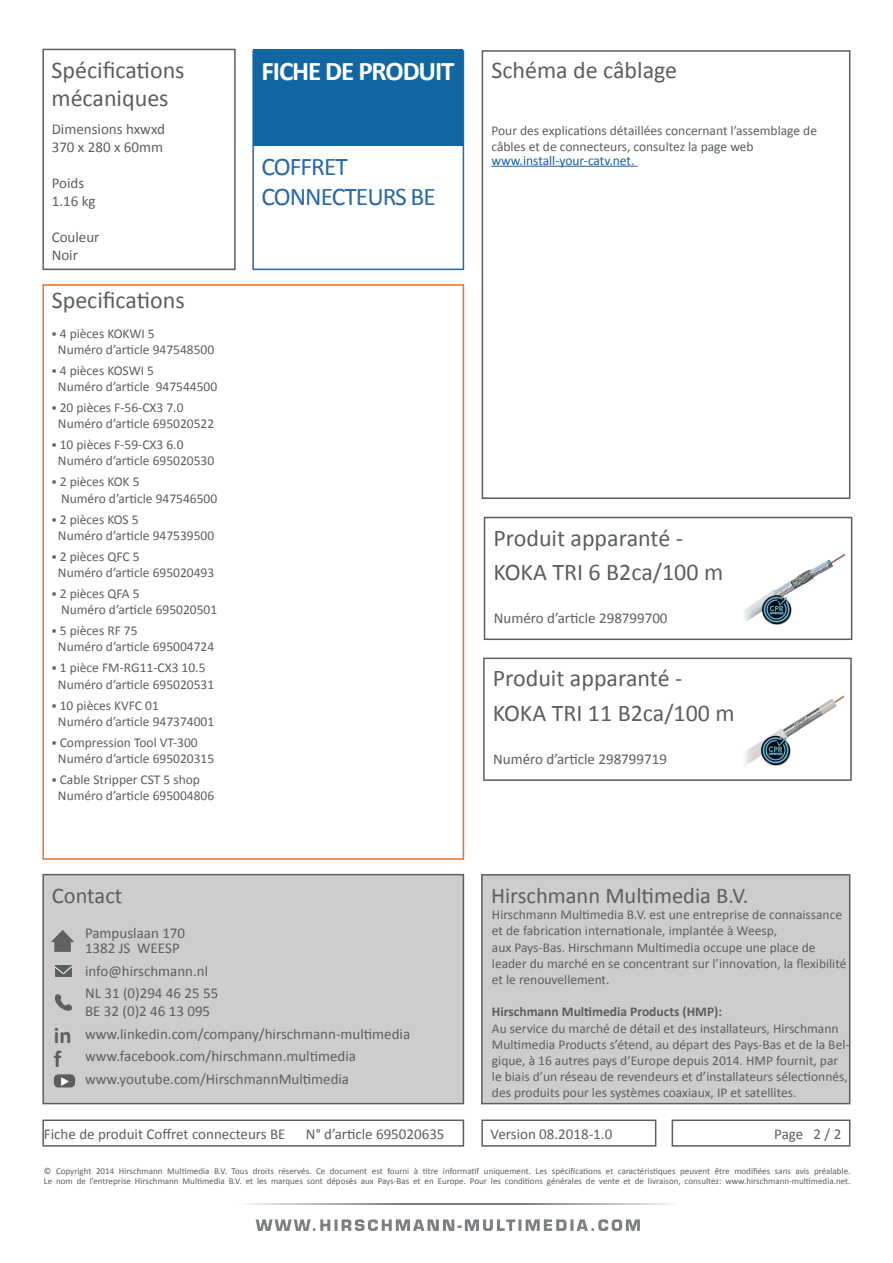
<style>
.page{position:relative;width:893px;height:1263px;background:#fff}
.page>*{position:absolute;margin:0;border:0;box-sizing:border-box;transform-origin:0 0}
.t1{font:700 27px "Calibri";letter-spacing:-.04em;color:#fff}
.t2{font:25.5px/30.6px "Calibri";letter-spacing:-.04em;color:#2969a3}
.t3{font:24px/34.2px "Calibri";color:#5a5e5f}
.t4{font:700 24px "Calibri";color:#5a5e5f}
.t5{font:700 22.95px "Calibri";color:#5a5e5f}
.t6{font:22.5px "Calibri";color:#5a5e5f}
.t7{font:15px/22.5px "Calibri";color:#5a5e5f}
.t8{font:13.5px/16.2px "Calibri";color:#5a5e5f}
.t9{font:700 13.5px "Calibri";color:#5a5e5f}
.t10{font:13.5px "Calibri";color:#175d9e}
.t11{font:9px/10.8px "Calibri";color:#5a5e5f}
.s1{font-family:"Lato";font-size:12px}
</style>
<div class="page">
<div style="left:482px;top:50px;width:368px;height:449px;border:2px solid #5a5e5f"></div>
<div style="left:43px;top:875px;width:420px;height:228px;background:#cfcdcc"></div>
<img style="left:51px;top:930px;width:23px;height:22px">
<div style="left:42px;top:874px;width:422px;height:230px;border:2px solid #5a5e5f"></div>
<div style="left:481px;top:874px;width:369px;height:230px;background:#cfcdcc;border:2px solid #5a5e5f"></div>
<div style="left:42px;top:284px;width:422px;height:576px;border:2px solid #e16d39"></div>
<svg style="left:248px;top:1203px;width:423px;height:2px"></svg>
<svg style="left:256px;top:1219px;width:384px;height:12px"></svg>
<div style="left:42px;top:1119px;width:422px;height:28px;border:2px solid #5a5e5f"></div>
<div style="left:481px;top:1119px;width:175px;height:28px;border:2px solid #5a5e5f"></div>
<div style="left:672px;top:1119px;width:178px;height:28px;border:2px solid #5a5e5f"></div>
<hr style="left:491px;top:166px;width:147px;height:1px;background:#175d9e">
<div style="left:252px;top:50px;width:212px;height:220px;border:2px solid #2969a3"></div>
<div style="left:253px;top:49px;width:210px;height:97px;background:#1267a2"></div>
<div style="left:42px;top:49px;width:194px;height:221px;border:2px solid #5a5e5f"></div>
<div style="left:54px;top:1074px;width:21px;height:13px;background:#5a5e5f;border-radius:4px"></div>
<svg style="left:59px;top:1077px;width:13px;height:11px"></svg>
<div style="left:55px;top:965px;width:17px;height:11px;background:#5a5e5f"></div>
<svg style="left:55px;top:966px;width:17px;height:8px"></svg>
<svg style="left:55px;top:994px;width:17px;height:17px"></svg>
<div style="left:484px;top:517px;width:368px;height:123px;border:2px solid #5a5e5f"></div>
<div style="left:483px;top:658px;width:369px;height:123px;border:2px solid #5a5e5f"></div>
<img style="left:743px;top:554px;width:101px;height:71px">
<img style="left:744px;top:695px;width:100px;height:71px">
<h3 class="t3" style="left:51px;top:53px;width:135px">Spécifications</h3>
<h3 class="t3" style="left:491px;top:53px;width:187px">Schéma de câblage</h3>
<h3 class="t3" style="left:51px;top:81px;width:119px">mécaniques</h3>
<p class="t7" style="left:52px;top:120px;width:115px;line-height:18px">Dimensions hxwxd<br>370 x 280 x 60mm</p>
<p class="t7" style="left:52px;top:174px;width:45px;line-height:18px">Poids<br>1.16 kg</p>
<p class="t7" style="left:52px;top:228px;width:49px;line-height:18px">Couleur<br>Noir</p>
<h1 class="t1" style="left:262px;top:54px;width:195px">FICHE DE PRODUIT</h1>
<p class="t8" style="left:491px;top:122px;width:327px">Pour des explications détaillées concernant l’assemblage de câbles et de connecteurs, consultez la page web</p>
<p class="t10" style="left:491px;top:152px;width:145px">www.install-your-catv.net.</p>
<h2 class="t2" style="left:262px;top:151px;width:176px">COFFRET<br>CONNECTEURS BE</h2>
<h3 class="t3" style="left:52px;top:283px;width:135px">Specifications</h3>
<p class="t8" style="left:58px;top:325px;width:158px;text-indent:-6px"><span class="s1">▪</span> 4 pièces KOKWI 5<br>Numéro d’article 947548500</p>
<p class="t8" style="left:58px;top:362px;width:161px;text-indent:-6px"><span class="s1">▪</span> 4 pièces KOSWI 5<br>Numéro d’article 947544500</p>
<p class="t8" style="left:58px;top:399px;width:158px;text-indent:-6px"><span class="s1">▪</span> 20 pièces F-56-CX3 7.0<br>Numéro d’article 695020522</p>
<p class="t8" style="left:58px;top:437px;width:158px;text-indent:-6px"><span class="s1">▪</span> 10 pièces F-59-CX3 6.0<br>Numéro d’article 695020530</p>
<p class="t8" style="left:61px;top:474px;width:158px;text-indent:-9px"><span class="s1">▪</span> 2 pièces KOK 5<br>Numéro d’article 947546500</p>
<p class="t8" style="left:58px;top:511px;width:158px;text-indent:-6px"><span class="s1">▪</span> 2 pièces KOS 5<br>Numéro d’article 947539500</p>
<p class="t8" style="left:58px;top:548px;width:158px;text-indent:-6px"><span class="s1">▪</span> 2 pièces QFC 5<br>Numéro d’article 695020493</p>
<p class="t8" style="left:61px;top:585px;width:158px;text-indent:-9px"><span class="s1">▪</span> 2 pièces QFA 5<br>Numéro d’article 695020501</p>
<p class="t8" style="left:58px;top:623px;width:158px;text-indent:-6px"><span class="s1">▪</span> 5 pièces RF 75<br>Numéro d’article 695004724</p>
<p class="t8" style="left:58px;top:660px;width:158px;text-indent:-6px"><span class="s1">▪</span> 1 pièce FM-RG11-CX3 10.5<br>Numéro d’article 695020531</p>
<p class="t8" style="left:58px;top:697px;width:158px;text-indent:-6px"><span class="s1">▪</span> 10 pièces KVFC 01<br>Numéro d’article 947374001</p>
<p class="t8" style="left:58px;top:734px;width:158px;text-indent:-6px"><span class="s1">▪</span> Compression Tool VT-300<br>Numéro d’article 695020315</p>
<p class="t8" style="left:58px;top:771px;width:158px;text-indent:-6px"><span class="s1">▪</span> Cable Stripper CST 5 shop<br>Numéro d’article 695004806</p>
<h3 class="t6" style="left:52px;top:881px;width:72px">Contact</h3>
<h3 class="t5" style="left:54px;top:1020px;width:19px">in</h3>
<h3 class="t4" style="left:54px;top:1044px;width:9px">f</h3>
<p class="t7" style="left:85px;top:926px;width:102px;line-height:15px">Pampuslaan 170<br>1382 JS WEESP</p>
<p class="t7" style="left:85px;top:960px;width:135px">info@hirschmann.nl<br>NL 31 (0)294 46 25 55</p>
<p class="t7" style="left:85px;top:1000px;width:327px">BE 32 (0)2 46 13 095 www.linkedin.com/company/hirschmann-multimedia www.facebook.com/hirschmann.multimedia www.youtube.com/HirschmannMultimedia</p>
<h3 class="t3" style="left:493px;top:521px;width:231px">Produit apparanté -<br>KOKA TRI 6 B2ca/100 m</h3>
<p class="t7" style="left:494px;top:607px;width:175px">Numéro d’article 298799700</p>
<h3 class="t3" style="left:493px;top:661px;width:243px">Produit apparanté -<br>KOKA TRI 11 B2ca/100 m</h3>
<p class="t7" style="left:493px;top:748px;width:175px">Numéro d’article 298799719</p>
<h3 class="t6" style="left:491px;top:881px;width:259px">Hirschmann Multimedia B.V.</h3>
<p class="t8" style="left:492px;top:907px;width:356px">Hirschmann Multimedia B.V. est une entreprise de connaissance et de fabrication internationale, implantée à Weesp,<br>aux Pays-Bas. Hirschmann Multimedia occupe une place de leader du marché en se concentrant sur l’innovation, la flexibilité et le renouvellement.</p>
<p class="t9" style="left:492px;top:1003px;width:232px">Hirschmann Multimedia Products (HMP):</p>
<p class="t8" style="left:492px;top:1020px;width:359px">Au service du marché de détail et des installateurs, Hirschmann Multimedia Products s’étend, au départ des Pays-Bas et de la Bel&shy;gique, à 16 autres pays d’Europe depuis 2014. HMP fournit, par le biais d’un réseau de revendeurs et d’installateurs sélectionnés, des produits pour les systèmes coaxiaux, IP et satellites.</p>
<p class="t7" style="left:44px;top:1122px;width:243px">Fiche de produit Coffret connecteurs BE</p>
<p class="t7" style="left:306px;top:1122px;width:140px">N° d’article 695020635</p>
<p class="t7" style="left:491px;top:1122px;width:123px">Version 08.2018-1.0</p>
<p class="t7" style="left:774px;top:1122px;width:68px">Page 2 / 2</p>
<p class="t11" style="left:44px;top:1165px;width:808px">© Copyright 2014 Hirschmann Multimedia B.V. Tous droits réservés. Ce document est fourni à titre informatif uniquement. Les spécifications et caractéristiques peuvent être modifiées sans avis préalable.<br>Le nom de l’entreprise Hirschmann Multimedia B.V. et les marques sont déposés aux Pays-Bas et en Europe. Pour les conditions générales de vente et de livraison, consultez: www.hirschmann-multimedia.net.</p>
</div>
